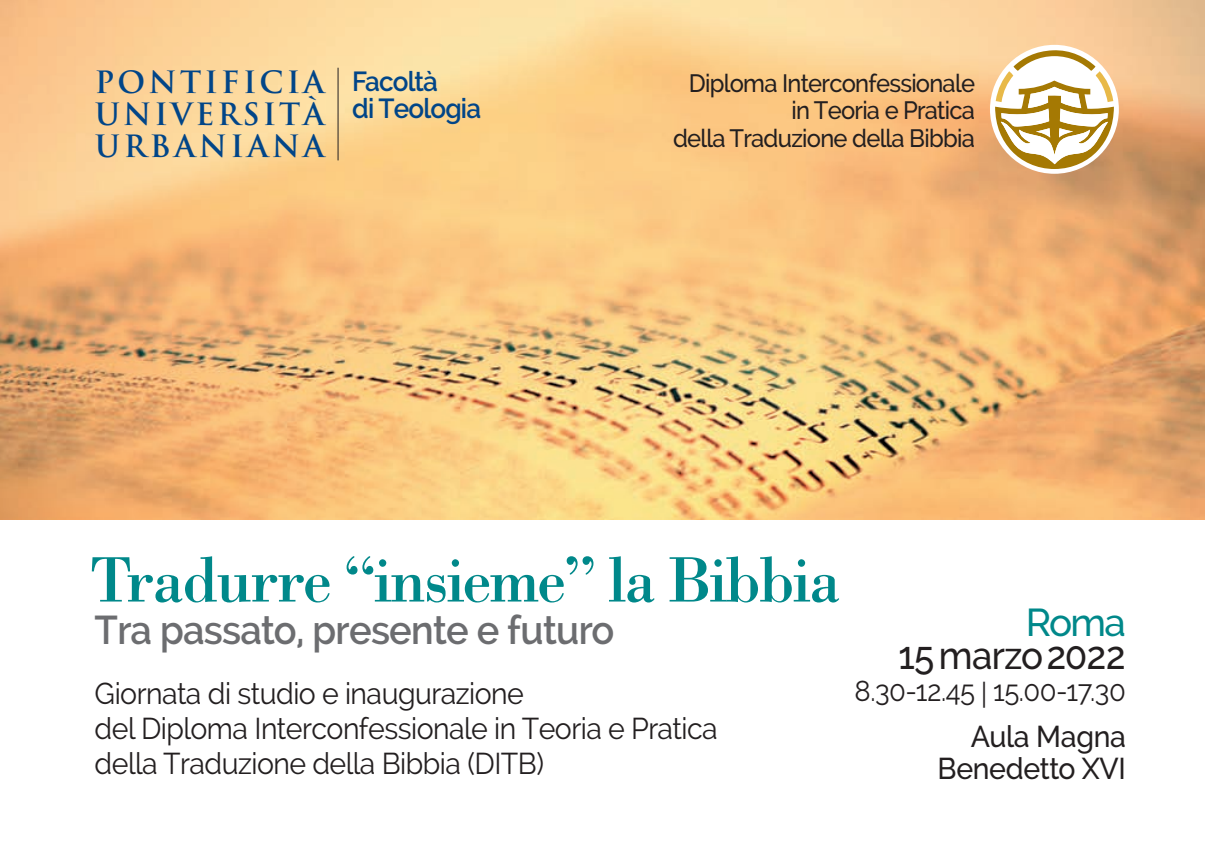
<style>
.page{position:relative;width:1205px;height:851px;background:#fff}
.page>*{position:absolute;margin:0;border:0;box-sizing:border-box;transform-origin:0 0}
.t1{font:66.25px "Bodoni";letter-spacing:-.03em;color:#00888a}
.t2{font:600 40px "Raleway";letter-spacing:-.02em;color:#6c6d70;scale:.95 1}
.t3{font:500 38.75px "Raleway";letter-spacing:-.02em;color:#231f20;scale:.95 1}
.t4{font:500 38.75px "Raleway";color:#00888a}
.t5{font:30px/35px "Raleway";letter-spacing:-.02em;color:#231f20;scale:.95 1}
.t6{font:700 30px/32.2px "Trajan";letter-spacing:.105em;color:#014588;text-align:justify}
.t7{font:500 30px/32.5px "Raleway";letter-spacing:-.015em;color:#231f20;text-align:right;scale:.95 1}
.t8{font:28.75px "Raleway";letter-spacing:-.02em;color:#231f20;scale:.95 1}
.t9{font:600 27.5px/27.5px "Raleway";letter-spacing:-.03em;color:#014588;scale:.95 1}
.t10{font:500 25px/27.5px "Raleway";letter-spacing:-.03em;color:#231f20;text-align:right;scale:.95 1}
</style>
<div class="page">
<img style="left:0;top:0;width:1205px;height:520px">
<hr style="left:337px;top:68px;width:1px;height:92px;background:#231f20">
<div style="left:990px;top:45px;width:129px;height:129px;background:#fff;border-radius:50%"></div>
<svg style="left:995px;top:49px;width:119px;height:120px"></svg>
<p class="t6" style="left:95px;top:66px;width:231px">PONTIFICIA UNIVERSITÀ URBANIANA</p>
<p class="t9" style="left:352px;top:70px;width:137px">Facoltà<br>di Teologia</p>
<p class="t10" style="left:673px;top:72px;width:319px">Diploma Interconfessionale in Teoria e Pratica<br>della Traduzione della Bibbia</p>
<h1 class="t1" style="left:89px;top:556px;width:753px">Tradurre “insieme” la Bibbia</h1>
<h2 class="t2" style="left:95px;top:614px;width:549px">Tra passato, presente e futuro</h2>
<p class="t5" style="left:95px;top:679px;width:657px">Giornata di studio e inaugurazione<br>del Diploma Interconfessionale in Teoria e Pratica della Traduzione della Bibbia (DITB)</p>
<p class="t4" style="left:1026px;top:608px;width:102px">Roma</p>
<p class="t3" style="left:898px;top:640px;width:241px">15marzo2022</p>
<p class="t8" style="left:854px;top:680px;width:287px">8.30-12.45 | 15.00-17.30</p>
<p class="t7" style="left:937px;top:722px;width:200px">Aula Magna<br>Benedetto XVI</p>
</div>
